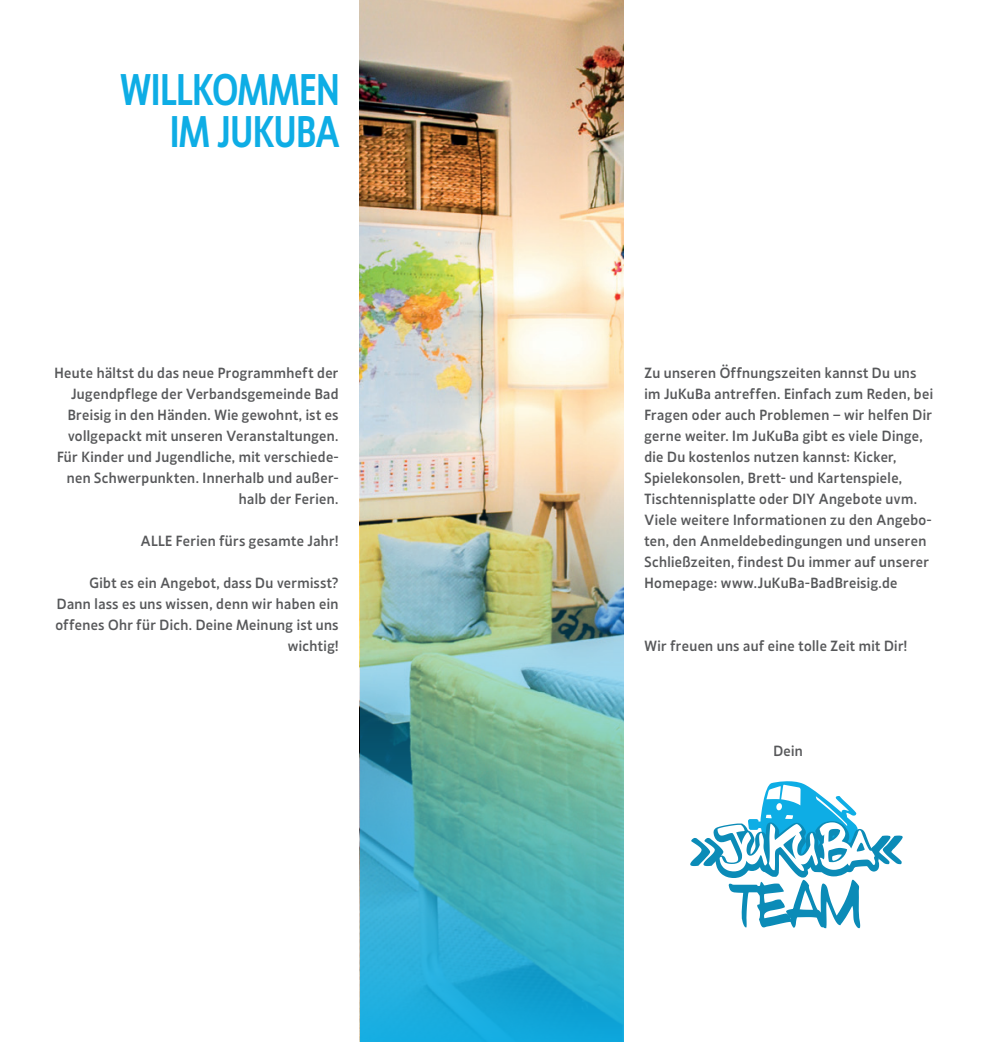
<style>
.page{position:relative;width:983px;height:1042px;background:#fff}
.page>*{position:absolute;margin:0;border:0;box-sizing:border-box;transform-origin:0 0}
.t1{font:65.98px "Subway Paris SC";color:#0b8bb7}
.t2{font:42px/42px "Ligurino Cd Rg";letter-spacing:-.015em;color:#0eade5;text-align:right}
.t3{font:14px/21px "Ligurino Rg";letter-spacing:.025em;color:#57585a;text-align:right}
</style>
<div class="page">
<img style="left:359px;top:0;width:264px;height:424px">
<img style="left:359px;top:424px;width:264px;height:618px">
<svg style="left:690px;top:781px;width:212px;height:97px"></svg>
<h2 class="t2" style="left:120px;top:64px;width:221px">WILLKOMMEN<br>IM JUKUBA</h2>
<p class="t3" style="left:55px;top:361px;width:285px">Heute hältst du das neue Programmheft der Jugendpflege der Verbandsgemeinde Bad Breisig in den Händen. Wie gewohnt, ist es vollgepackt mit unseren Veranstaltungen.<br>Für Kinder und Jugendliche, mit verschiede&shy;nen Schwerpunkten. Innerhalb und außer&shy;halb der Ferien.</p>
<p class="t3" style="left:141px;top:529px;width:199px">ALLE Ferien fürs gesamte Jahr!</p>
<p class="t3" style="left:55px;top:571px;width:284px">Gibt es ein Angebot, dass Du vermisst?<br>Dann lass es uns wissen, denn wir haben ein offenes Ohr für Dich. Deine Meinung ist uns wichtig!</p>
<p class="t3" style="left:644px;top:361px;width:290px;text-align:left">Zu unseren Öffnungszeiten kannst Du uns im JuKuBa antreffen. Einfach zum Reden, bei Fragen oder auch Problemen – wir helfen Dir gerne weiter. Im JuKuBa gibt es viele Dinge, die Du kostenlos nutzen kannst: Kicker, Spielekonsolen, Brett- und Kartenspiele, Tischtennisplatte oder DIY Angebote uvm.<br>Viele weitere Informationen zu den Angebo&shy;ten, den Anmeldebedingungen und unseren Schließzeiten, findest Du immer auf unserer Homepage: www.JuKuBa-BadBreisig.de</p>
<p class="t3" style="left:644px;top:634px;width:264px">Wir freuen uns auf eine tolle Zeit mit Dir!</p>
<p class="t3" style="left:773px;top:739px;width:31px">Dein</p>
<h1 class="t1" style="left:733px;top:861px;width:128px">TEAM</h1>
</div>
